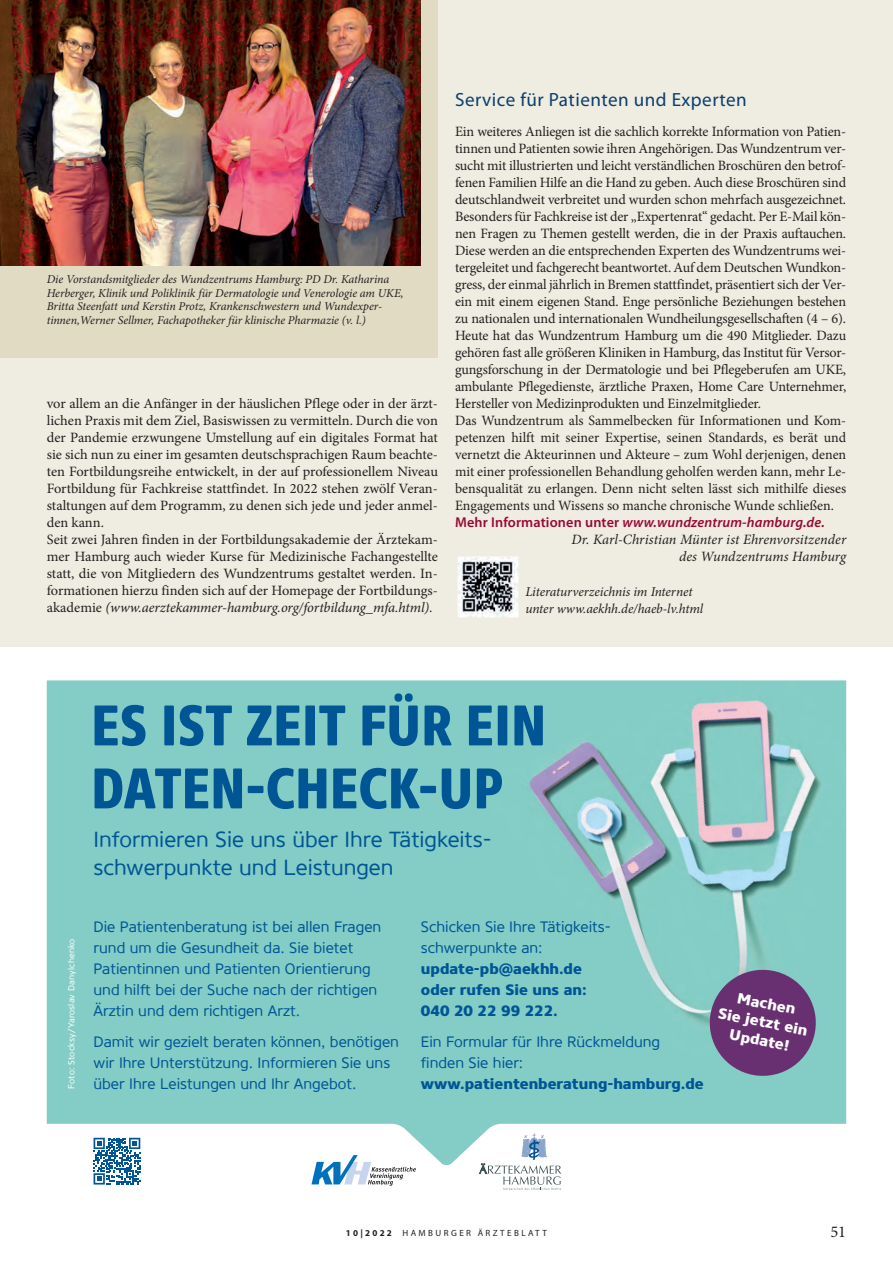
<style>
.page{position:relative;width:893px;height:1263px;background:#fff}
.page>*{position:absolute;margin:0;border:0;box-sizing:border-box;transform-origin:0 0}
.t1{font:800 57px/63px "Core Sans NR77 Cn";letter-spacing:.01em;color:#005595}
.t2{font:21.75px/27.8px "Core Sans NR45";color:#005595}
.t3{font:19.2px "Myriad Pro";letter-spacing:.025em;color:#0c3f6c}
.t4{font:16.5px "Minion Pro";color:#231f20}
.t5{font:15px/21px "Core Sans NR45";color:#005595}
.t6{font:800 15px/21px "Core Sans NR75";color:#005595}
.t7{font:800 15px/18.6px "Core Sans NR75";color:#fff;text-align:center}
.t8{font:14.25px/17px "Minion Pro";letter-spacing:-.01em;color:#231f20}
.t9{font:italic 14.25px "Minion Pro";color:#231f20}
.t10{font:italic 600 14.25px "Myriad Pro";letter-spacing:.01em;color:#9a0832}
.t11{font:italic 13.5px/17px "Minion Pro";letter-spacing:-.01em;color:#231f20}
.t12{font:italic 12px/13.5px "Minion Pro";letter-spacing:-.005em;color:#231f20}
.t13{font:9px "Myriad Pro";letter-spacing:.27em;color:#231f20}
.t14{font:8.7px "Core Sans NR45";letter-spacing:.02em;color:#fff}
.s1{font-style:italic}
.s2{font-style:normal}
.s3{font-family:"Core Sans NR45";font-weight:400}
.s4{font-weight:700}
</style>
<div class="page">
<div style="left:0;top:0;width:893px;height:646px;background:#efece1"></div>
<div style="left:0;top:0;width:438px;height:357px;background:#e1dbc4"></div>
<img style="left:0;top:0;width:421px;height:266px">
<img style="left:47px;top:680px;width:799px;height:486px">
<svg style="left:479px;top:1133px;width:82px;height:57px"></svg>
<svg style="left:311px;top:1155px;width:105px;height:31px"></svg>
<svg style="left:94px;top:1138px;width:46px;height:46px"></svg>
<svg style="left:707px;top:967px;width:112px;height:112px;background:#705e89"></svg>
<img style="left:458px;top:556px;width:60px;height:61px">
<p class="t12" style="left:47px;top:272px;width:358px">Die Vorstandsmitglieder des Wundzentrums Hamburg: PD Dr. Katharina Herberger, Klinik und Poliklinik für Dermatologie und Venerologie am UKE, Britta Steenfatt und Kerstin Protz, Krankenschwestern und Wundexper&shy;tinnen,Werner Sellmer, Fachapotheker für klinische Pharmazie (v. l.)</p>
<p class="t8" style="left:47px;top:395px;width:393px">vor allem an die Anfänger in der häuslichen Pflege oder in der ärzt&shy;lichen Praxis mit dem Ziel, Basiswissen zu vermitteln. Durch die von der Pandemie erzwungene Umstellung auf ein digitales Format hat sie sich nun zu einer im gesamten deutschsprachigen Raum beachte&shy;ten Fortbildungsreihe entwickelt, in der auf professionellem Niveau Fortbildung für Fachkreise stattfindet. In 2022 stehen zwölf Veran&shy;staltungen auf dem Programm, zu denen sich jede und jeder anmel&shy;den kann.<br>Seit zwei Jahren finden in der Fortbildungsakademie der Ärztekam&shy;mer Hamburg auch wieder Kurse für Medizinische Fachangestellte statt, die von Mitgliedern des Wundzentrums gestaltet werden. In&shy;formationen hierzu finden sich auf der Homepage der Fortbildungs&shy;akademie <span class="s1">(www.aerztekammer-hamburg.org/fortbildung_mfa.html).</span></p>
<p class="t3" style="left:455px;top:88px;width:293px">Service für Patienten und Experten</p>
<p class="t8" style="left:455px;top:123px;width:393px">Ein weiteres Anliegen ist die sachlich korrekte Information von Patien-</p>
<p class="t8" style="left:455px;top:140px;width:393px">tinnen und Patienten sowie ihren Angehörigen. Das Wundzentrum ver-</p>
<p class="t8" style="left:455px;top:157px;width:393px">sucht mit illustrierten und leicht verständlichen Broschüren den betrof-</p>
<p class="t8" style="left:455px;top:174px;width:393px">fenen Familien Hilfe an die Hand zu geben. Auch diese Broschüren sind</p>
<p class="t8" style="left:455px;top:191px;width:393px">deutschlandweit verbreitet und wurden schon mehrfach ausgezeichnet.</p>
<p class="t8" style="left:455px;top:208px;width:393px">Besonders für Fachkreise ist der „Expertenrat“ gedacht. Per E-Mail kön-</p>
<p class="t8" style="left:455px;top:225px;width:393px">nen Fragen zu Themen gestellt werden, die in der Praxis auftauchen.</p>
<p class="t8" style="left:455px;top:242px;width:393px">Diese werden an die entsprechenden Experten des Wundzentrums wei-</p>
<p class="t8" style="left:455px;top:259px;width:393px">tergeleitet und fachgerecht beantwortet. Auf dem Deutschen Wundkon-</p>
<p class="t8" style="left:455px;top:276px;width:393px">gress, der einmal jährlich in Bremen stattfindet, präsentiert sich der Ver-</p>
<p class="t8" style="left:455px;top:293px;width:393px">ein mit einem eigenen Stand. Enge persönliche Beziehungen bestehen</p>
<p class="t8" style="left:455px;top:310px;width:393px">zu nationalen und internationalen Wundheilungsgesellschaften (4 – 6).</p>
<p class="t8" style="left:455px;top:327px;width:393px">Heute hat das Wundzentrum Hamburg um die 490 Mitglieder. Dazu</p>
<p class="t8" style="left:455px;top:344px;width:393px">gehören fast alle größeren Kliniken in Hamburg, das Institut für Versor-</p>
<p class="t8" style="left:455px;top:361px;width:393px">gungsforschung in der Dermatologie und bei Pflegeberufen am UKE,</p>
<p class="t8" style="left:455px;top:378px;width:393px">ambulante Pflegedienste, ärztliche Praxen, Home Care Unternehmer,</p>
<p class="t8" style="left:455px;top:395px;width:307px">Hersteller von Medizinprodukten und Einzelmitglieder.</p>
<p class="t8" style="left:455px;top:412px;width:393px">Das Wundzentrum als Sammelbecken für Informationen und Kom-</p>
<p class="t8" style="left:455px;top:429px;width:393px">petenzen hilft mit seiner Expertise, seinen Standards, es berät und</p>
<p class="t8" style="left:455px;top:446px;width:393px">vernetzt die Akteurinnen und Akteure – zum Wohl derjenigen, denen</p>
<p class="t8" style="left:455px;top:463px;width:393px">mit einer professionellen Behandlung geholfen werden kann, mehr Le-</p>
<p class="t8" style="left:455px;top:480px;width:393px">bensqualität zu erlangen. Denn nicht selten lässt sich mithilfe dieses</p>
<p class="t8" style="left:455px;top:497px;width:380px">Engagements und Wissens so manche chronische Wunde schließen.</p>
<p class="t10" style="left:455px;top:513px;width:371px"><span class="s2">Mehr Informationen unter</span> www.wundzentrum-hamburg.de.</p>
<p class="t9" style="left:572px;top:530px;width:276px">Dr. Karl-Christian Münter ist Ehrenvorsitzender</p>
<p class="t9" style="left:679px;top:547px;width:169px">des Wundzentrums Hamburg</p>
<p class="t11" style="left:525px;top:583px;width:179px">Literaturverzeichnis im Internet unter www.aekhh.de/haeb-lv.html</p>
<p class="t1" style="left:91px;top:694px;width:456px">ES IST ZEIT FÜR EIN<br>DATEN-CHECK-UP</p>
<p class="t14" style="left:66px;top:1089px;width:152px;rotate:-90deg">Foto: Stocksy/Yaroslav Danylchenko</p>
<p class="t2" style="left:94px;top:826px;width:400px">Informieren Sie uns über Ihre Tätigkeits&shy;schwerpunkte und Leistungen</p>
<p class="t5" style="left:94px;top:916px;width:289px">Die Patientenberatung ist bei allen Fragen rund um die Gesundheit da. Sie bietet Patientinnen und Patienten Orientierung und hilft bei der Suche nach der richtigen Ärztin und dem richtigen Arzt.</p>
<p class="t5" style="left:94px;top:1031px;width:307px">Damit wir gezielt beraten können, benötigen wir Ihre Unterstützung. Informieren Sie uns über Ihre Leistungen und Ihr Angebot.</p>
<p class="t6" style="left:421px;top:916px;width:191px"><span class="s3">Schicken Sie Ihre Tätigkeits&shy;schwerpunkte an: </span>update-pb@aekhh.de oder rufen Sie uns an:<br>040 20 22 99 222.</p>
<p class="t5" style="left:421px;top:1031px;width:241px">Ein Formular für Ihre Rückmeldung finden Sie hier:</p>
<p class="t6" style="left:421px;top:1073px;width:284px">www.patientenberatung-hamburg.de</p>
<p class="t7" style="left:724px;top:986px;width:92px;rotate:11deg">Machen<br>Sie jetzt ein<br>Update!</p>
<p class="t13" style="left:346px;top:1227px;width:203px"><span class="s4">10|2022</span> HAMBURGER ÄRZTEBLATT</p>
<p class="t4" style="left:830px;top:1220px;width:17px">51</p>
</div>
